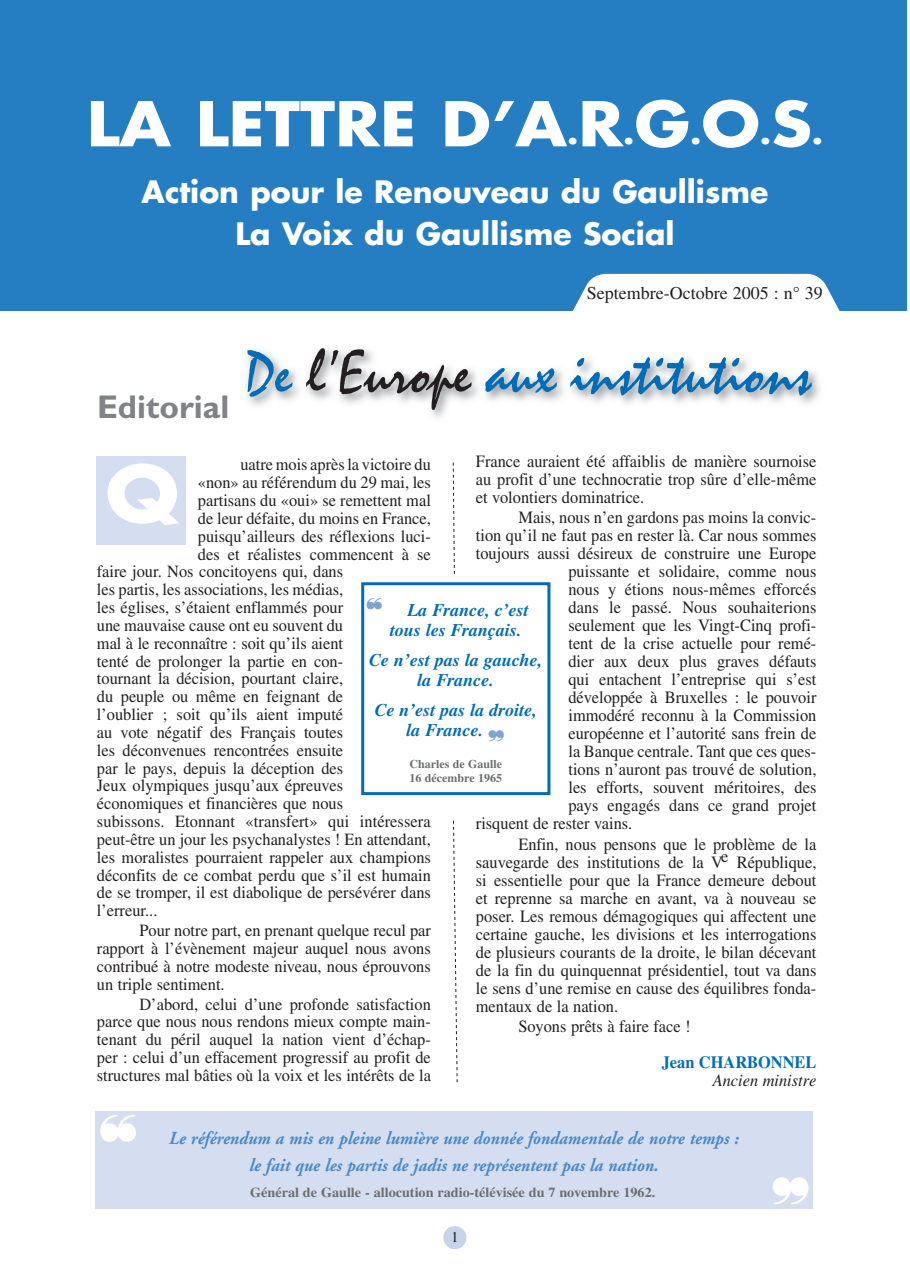
<style>
.page{position:relative;width:910px;height:1280px;background:#fff}
.page>*{position:absolute;margin:0;border:0;box-sizing:border-box;transform-origin:0 0}
.t1{font:700 75px "Futura";color:#fff;scale:1.11 1}
.t2{font:60px "Mistral";color:#006cb7;scale:.95 1}
.t3{font:700 60px "Futura";color:#fff;scale:1.1 1}
.t4{font:700 30px/42px "Futura";color:#fff;text-align:center}
.t5{font:italic 700 18.3px/27.6px "Adobe Garamond";color:#4c89c7;text-align:center;scale:.93 1}
.t6{font:18px "Times";color:#231f20}
.t7{font:italic 700 17.85px/20.9px "Times";color:#006cb7}
.t8{font:17.25px/18px "Times";color:#231f20;text-align:justify;scale:.95 1}
.t9{font:700 17.25px "Times";color:#006cb7;scale:.95 1}
.t10{font:italic 17.25px "Times";color:#231f20;scale:.95 1}
.t11{font:17.1px/17.9px "Times";color:#231f20;text-align:justify;scale:.96 1}
.t12{font:15px "Times";color:#231f20}
.t13{font:700 13.8px "Times";color:#6c6d70}
.t14{font:700 11.85px/14.9px "Times";color:#6c6d70}
.s1{font-size:30px}
.s2{color:#231f20}
.s3{color:#7da3d5}
</style>
<div class="page">
<div style="left:443px;top:1226px;width:23px;height:23px;background:#c6d4ec;border-radius:50%"></div>
<div style="left:0;top:0;width:906px;height:310px;background:#267ec2"></div>
<div style="left:97px;top:457px;width:89px;height:88px;background:#d4def0"></div>
<svg style="left:452px;top:462px;width:3px;height:113px"></svg>
<div style="left:96px;top:1111px;width:717px;height:98px;background:#d4def0"></div>
<svg style="left:562px;top:274px;width:289px;height:37px"></svg>
<div style="left:361px;top:582px;width:189px;height:213px;border:3px solid #006cb7"></div>
<svg style="left:453px;top:820px;width:5px;height:263px"></svg>
<h2 class="t3" style="left:87px;top:84px;width:671px">LA LETTRE D’A<span class="s1">.</span>R<span class="s1">.</span>G<span class="s1">.</span>O<span class="s1">.</span>S<span class="s1">.</span></h2>
<h3 class="t4" style="left:142px;top:170px;width:628px">Action pour le Renouveau du Gaullisme<br>La Voix du Gaullisme Social</h3>
<p class="t6" style="left:587px;top:283px;width:237px">Septembre-Octobre 2005 : n° 39</p>
<h2 class="t2" style="left:97px;top:338px;width:753px"><sub>Editorial</sub> De <span class="s2">l’Europe</span> aux institutions</h2>
<h1 class="t1" style="left:105px;top:444px;width:68px">Q</h1>
<p class="t8" style="left:476px;top:452px;width:360px">France auraient été affaiblis de manière sournoise au profit d’une technocratie trop sûre d’elle-même et volontiers dominatrice.</p>
<p class="t11" style="left:240px;top:456px;width:200px">uatre mois après la victoire du</p>
<p class="t11" style="left:198px;top:473px;width:244px">«non» au référendum du 29 mai, les</p>
<p class="t11" style="left:198px;top:491px;width:244px">partisans du «oui» se remettent mal</p>
<p class="t11" style="left:198px;top:509px;width:244px">de leur défaite, du moins en France,</p>
<p class="t11" style="left:198px;top:527px;width:244px">puisqu’ailleurs des réflexions luci-</p>
<p class="t11" style="left:198px;top:545px;width:244px">des et réalistes commencent à se</p>
<p class="t11" style="left:97px;top:563px;width:258px">faire jour. Nos concitoyens qui, dans</p>
<p class="t11" style="left:97px;top:580px;width:258px">les partis, les associations, les médias,</p>
<p class="t11" style="left:97px;top:598px;width:258px">les églises, s’étaient enflammés pour</p>
<p class="t11" style="left:97px;top:616px;width:258px">une mauvaise cause ont eu souvent du</p>
<p class="t11" style="left:97px;top:634px;width:258px">mal à le reconnaître : soit qu’ils aient</p>
<p class="t11" style="left:97px;top:652px;width:258px">tenté de prolonger la partie en con-</p>
<p class="t11" style="left:97px;top:670px;width:258px">tournant la décision, pourtant claire,</p>
<p class="t11" style="left:97px;top:687px;width:258px">du peuple ou même en feignant de</p>
<p class="t11" style="left:97px;top:705px;width:258px">l’oublier ; soit qu’ils aient imputé</p>
<p class="t11" style="left:97px;top:723px;width:258px">au vote négatif des Français toutes</p>
<p class="t11" style="left:97px;top:741px;width:258px">les déconvenues rencontrées ensuite</p>
<p class="t11" style="left:97px;top:759px;width:258px">par le pays, depuis la déception des</p>
<p class="t11" style="left:97px;top:777px;width:258px">Jeux olympiques jusqu’aux épreuves</p>
<p class="t11" style="left:97px;top:794px;width:258px">économiques et financières que nous</p>
<p class="t11" style="left:97px;top:812px;width:349px">subissons. Etonnant «transfert» qui intéressera</p>
<p class="t11" style="left:97px;top:830px;width:349px">peut-être un jour les psychanalystes ! En attendant,</p>
<p class="t11" style="left:97px;top:848px;width:349px">les moralistes pourraient rappeler aux champions</p>
<p class="t11" style="left:97px;top:866px;width:349px">déconfits de ce combat perdu que s’il est humain</p>
<p class="t11" style="left:97px;top:884px;width:349px">de se tromper, il est diabolique de persévérer dans</p>
<p class="t11" style="left:97px;top:901px;width:65px">l’erreur...</p>
<p class="t11" style="left:97px;top:921px;width:349px;text-indent:43px">Pour notre part, en prenant quelque recul par rapport à l’évènement majeur auquel nous avons contribué à notre modeste niveau, nous éprouvons un triple sentiment.</p>
<p class="t11" style="left:97px;top:995px;width:349px;text-indent:43px">D’abord, celui d’une profonde satisfaction parce que nous nous rendons mieux compte main&shy;tenant du péril auquel la nation vient d’échap&shy;per : celui d’un effacement progressif au profit de structures mal bâties où la voix et les intérêts de la</p>
<p class="t8" style="left:518px;top:508px;width:315px">Mais, nous n’en gardons pas moins la convic-</p>
<p class="t8" style="left:476px;top:526px;width:360px">tion qu’il ne faut pas en rester là. Car nous sommes</p>
<p class="t8" style="left:476px;top:544px;width:360px">toujours aussi désireux de construire une Europe</p>
<p class="t8" style="left:568px;top:562px;width:263px">puissante et solidaire, comme nous</p>
<p class="t8" style="left:568px;top:580px;width:263px">nous y étions nous-mêmes efforcés</p>
<p class="t8" style="left:568px;top:598px;width:263px">dans le passé. Nous souhaiterions</p>
<p class="t8" style="left:568px;top:616px;width:262px">seulement que les Vingt-Cinq profi-</p>
<p class="t8" style="left:568px;top:634px;width:263px">tent de la crise actuelle pour remé-</p>
<p class="t8" style="left:568px;top:652px;width:263px">dier aux deux plus graves défauts</p>
<p class="t8" style="left:568px;top:670px;width:263px">qui entachent l’entreprise qui s’est</p>
<p class="t8" style="left:568px;top:688px;width:263px">développée à Bruxelles : le pouvoir</p>
<p class="t8" style="left:568px;top:706px;width:263px">immodéré reconnu à la Commission</p>
<p class="t8" style="left:568px;top:724px;width:263px">européenne et l’autorité sans frein de</p>
<p class="t8" style="left:568px;top:742px;width:262px">la Banque centrale. Tant que ces ques-</p>
<p class="t8" style="left:568px;top:760px;width:263px">tions n’auront pas trouvé de solution,</p>
<p class="t8" style="left:568px;top:778px;width:263px">les efforts, souvent méritoires, des</p>
<p class="t8" style="left:568px;top:796px;width:262px">pays engagés dans ce grand projet</p>
<p class="t8" style="left:476px;top:814px;width:166px">risquent de rester vains.</p>
<p class="t8" style="left:476px;top:835px;width:360px;text-indent:43px">Enfin, nous pensons que le problème de la sauvegarde des institutions de la Ve République, si essentielle pour que la France demeure debout et reprenne sa marche en avant, va à nouveau se poser. Les remous démagogiques qui affectent une certaine gauche, les divisions et les interrogations de plusieurs courants de la droite, le bilan décevant de la fin du quinquennat présidentiel, tout va dans le sens d’une remise en cause des équilibres fonda&shy;mentaux de la nation.</p>
<p class="t8" style="left:518px;top:1017px;width:183px">Soyons prêts à faire face !</p>
<p class="t9" style="left:662px;top:1051px;width:164px">Jean CHARBONNEL</p>
<p class="t10" style="left:713px;top:1070px;width:111px">Ancien ministre</p>
<p class="t7" style="left:390px;top:599px;width:140px;text-indent:-24px"><span class="s3">❝</span> La France, c’est tous les Français.</p>
<p class="t7" style="left:369px;top:649px;width:175px;text-align:center">Ce n’est pas la gauche, la France.</p>
<p class="t7" style="left:407px;top:699px;width:132px;text-indent:-32px">Ce n’est pas la droite, la France.</p>
<p class="t14" style="left:409px;top:756px;width:94px">Charles de Gaulle<br>16 décembre 1965</p>
<p class="t5" style="left:169px;top:1124px;width:614px">Le référendum a mis en pleine lumière une donnée fondamentale de notre temps : le fait que les partis de jadis ne représentent pas la nation.</p>
<p class="t13" style="left:250px;top:1184px;width:407px">Général de Gaulle - allocution radio-télévisée du 7 novembre 1962.</p>
<p class="t12" style="left:451px;top:1228px;width:9px">1</p>
</div>
